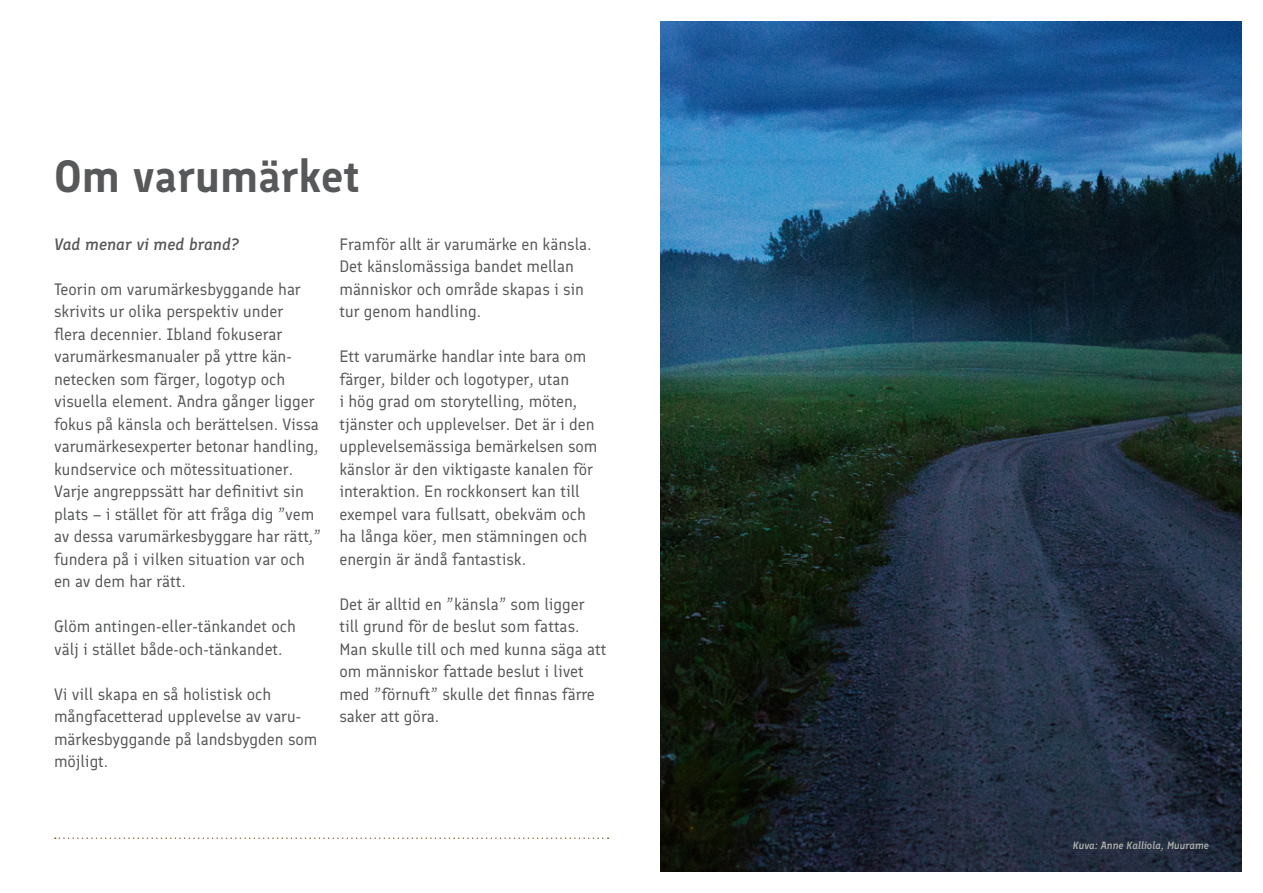
<style>
.page{position:relative;width:1263px;height:893px;background:#fff}
.page>*{position:absolute;margin:0;border:0;box-sizing:border-box;transform-origin:0 0}
.sivuotsikko{font:600 45px "Finlandica";color:#57585a}
.leipis{font:16.5px/22.5px "Finlandica";color:#57585a}
.leipis-2{font:italic 500 16.5px "Finlandica";color:#57585a}
.Kuvateksti_tasaus_oikea{font:italic 500 10.5px "Finlandica";color:#b2b4ac}
</style>
<div class="page">
<svg style="left:55px;top:837px;width:554px;height:2px"></svg>
<img style="left:661px;top:21px;width:581px;height:851px">
<p class="sivuotsikko" style="left:54px;top:147px;width:307px">Om varumärket</p>
<p class="leipis-2" style="left:54px;top:233px;width:187px">Vad menar vi med brand?</p>
<p class="leipis" style="left:54px;top:278px;width:268px">Teorin om varumärkesbyggande har skrivits ur olika perspektiv under<br>flera decennier. Ibland fokuserar varumärkesmanualer på yttre kän&shy;netecken som färger, logotyp och visuella element. Andra gånger ligger fokus på känsla och berättelsen. Vissa varumärkesexperter betonar handling, kundservice och mötessituationer.<br>Varje angreppssätt har definitivt sin plats – i stället för att fråga dig ”vem av dessa varumärkesbyggare har rätt,” fundera på i vilken situation var och en av dem har rätt.</p>
<p class="leipis" style="left:54px;top:615px;width:243px">Glöm antingen-eller-tänkandet och välj i stället både-och-tänkandet.</p>
<p class="leipis" style="left:54px;top:683px;width:265px">Vi vill skapa en så holistisk och mångfacetterad upplevelse av varu&shy;märkesbyggande på landsbygden som möjligt.</p>
<p class="leipis" style="left:339px;top:233px;width:254px">Framför allt är varumärke en känsla.<br>Det känslomässiga bandet mellan människor och område skapas i sin tur genom handling.</p>
<p class="leipis" style="left:339px;top:345px;width:260px">Ett varumärke handlar inte bara om färger, bilder och logotyper, utan<br>i hög grad om storytelling, möten, tjänster och upplevelser. Det är i den upplevelsemässiga bemärkelsen som känslor är den viktigaste kanalen för interaktion. En rockkonsert kan till exempel vara fullsatt, obekväm och ha långa köer, men stämningen och energin är ändå fantastisk.</p>
<p class="leipis" style="left:339px;top:593px;width:269px">Det är alltid en ”känsla” som ligger till grund för de beslut som fattas.<br>Man skulle till och med kunna säga att om människor fattade beslut i livet med ”förnuft” skulle det finnas färre saker att göra.</p>
<p class="Kuvateksti_tasaus_oikea" style="left:1073px;top:838px;width:138px">Kuva: Anne Kalliola, Muurame</p>
</div>
